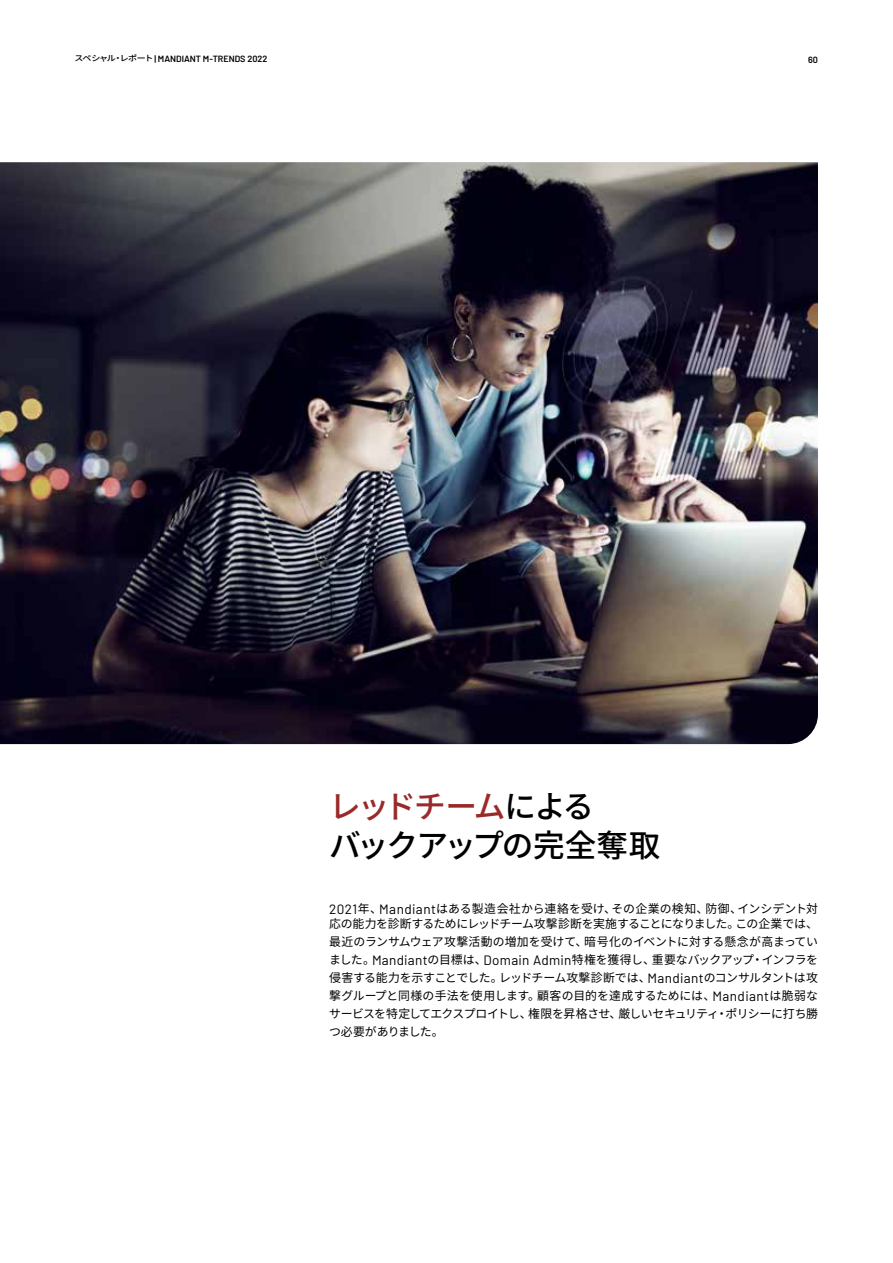
<style>
.page{position:relative;width:893px;height:1263px;background:#fff}
.page>*{position:absolute;margin:0;border:0;box-sizing:border-box;transform-origin:0 0}
.t1{font:500 31.65px/39px "Noto Sans CJ Kjp";letter-spacing:-.07em;color:#000}
.t2{font:11.85px/18px "Noto Sans CJ Kjp";letter-spacing:-.025em;color:#000}
.t3{font:600 9px "Barlow";color:#000}
.s1{font-family:"Noto Sans CJ Kjp";font-weight:500;font-size:7.95px}
.s2{color:#9a2a2a}
.s3{font-family:"Barlow";font-size:13.5px}
</style>
<div class="page">
<img style="left:0;top:162px;width:818px;height:582px">
<p class="t3" style="left:75px;top:52px;width:194px"><span class="s1">スペシャル・レポート</span> | MANDIANT M-TRENDS 2022</p>
<p class="t3" style="left:808px;top:53px;width:11px">60</p>
<h1 class="t1" style="left:329px;top:788px;width:333px"><span class="s2">レッドチーム</span>による<br>バックアップの完全奪取</h1>
<p class="t2" style="left:329px;top:902px;width:490px;line-height:15px"><span class="s3">2021</span>年、<span class="s3">Mandiant</span>はある製造会社から連絡を受け、その企業の検知、防御、インシデント対応の能力を診断するためにレッドチーム攻撃診断を実施することになりました。この企業では、</p>
<p class="t2" style="left:329px;top:933px;width:490px;text-align:justify">最近のランサムウェア攻撃活動の増加を受けて、暗号化のイベントに対する懸念が高まっていました。<span class="s3">Mandiant</span>の目標は、<span class="s3">Domain Admin</span>特権を獲得し、重要なバックアップ・インフラを侵害する能力を示すことでした。レッドチーム攻撃診断では、<span class="s3">Mandiant</span>のコンサルタントは攻撃グループと同様の手法を使用します。顧客の目的を達成するためには、<span class="s3">Mandiant</span>は脆弱なサービスを特定してエクスプロイトし、権限を昇格させ、厳しいセキュリティ・ポリシーに打ち勝つ必要がありました。</p>
</div>
